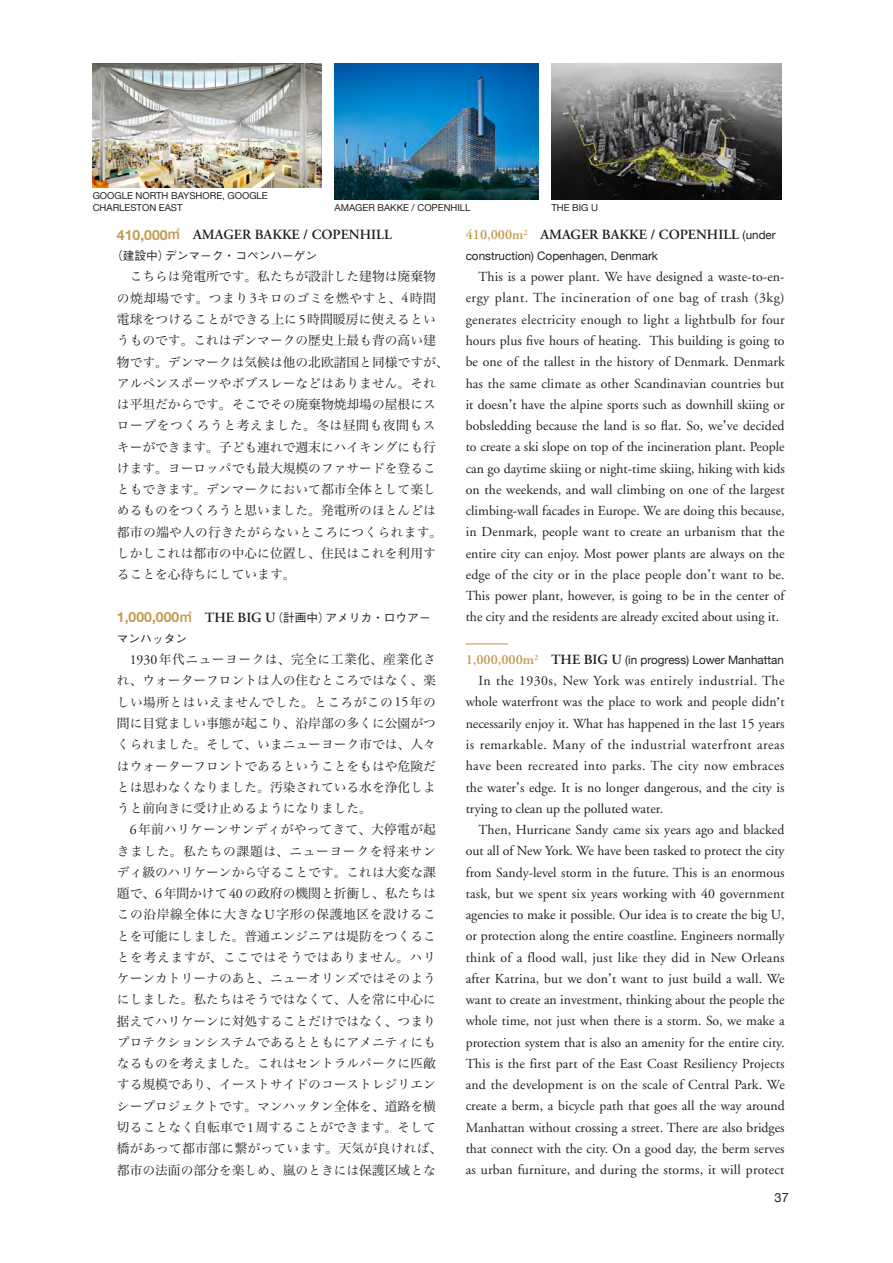
<style>
.page{position:relative;width:893px;height:1263px;background:#fff}
.page>*{position:absolute;margin:0;border:0;box-sizing:border-box;transform-origin:0 0}
.便り-本文{font:600 14.1px "Adobe Garamond";color:#231f20}
.便り-本文-2{font:13.8px/21.3px "Adobe Garamond";color:#231f20;text-align:justify}
.便り-本文-3{font:12.75px/21.3px "Hira Min Pro W3";color:#231f20}
.t1{font:12.75px "Helvetica Neue";color:#231f20}
.便り-本文-4{font:500 11.7px/21.3px "Gothic BBB Pr 6";color:#231f20}
.英見出{font:11.7px "Helvetica Neue";color:#231f20}
.便り-本文-5{font:11.7px "Helvetica Neue";color:#231f20}
.キャプション英語{font:9.6px/12.8px "Helvetica Neue";color:#231f20}
.s1{font-family:"Helvetica Neue";font-weight:700;color:#c49952}
.s2{font-family:"Gothic MB101 Pro De";font-weight:700;font-size:12.75px;color:#c49952}
.s3{font-family:"Adobe Garamond";font-size:13.8px}
.s4{font-family:"Helvetica Neue";font-weight:700;font-size:14.1px;color:#c49952}
.s5{font-family:"Adobe Garamond";font-weight:600;font-size:14.1px}
.s6{color:#c49952}
.s7{font-family:"Helvetica Neue";font-weight:400;font-size:11.7px}
.s8{font-family:"Hira Min Pro W3";font-size:12.75px}
.s9{font-family:"Adobe Garamond";font-weight:600;font-size:14.1px;color:#c49952}
</style>
<div class="page">
<hr style="left:466px;top:643px;width:42px;height:1px;background:#c49952">
<img style="left:92px;top:64px;width:230px;height:123px">
<img style="left:334px;top:64px;width:205px;height:136px">
<img style="left:551px;top:64px;width:230px;height:136px">
<p class="キャプション英語" style="left:93px;top:189px;width:177px">GOOGLE NORTH BAYSHORE, GOOGLE<br>CHARLESTON EAST</p>
<p class="キャプション英語" style="left:334px;top:202px;width:138px">AMAGER BAKKE / COPENHILL</p>
<p class="キャプション英語" style="left:551px;top:202px;width:48px">THE BIG U</p>
<p class="便り-本文" style="left:117px;top:227px;width:276px"><span class="s1">410,000</span><span class="s2">㎡</span> AMAGER BAKKE / COPENHILL</p>
<p class="便り-本文-4" style="left:111px;top:244px;width:208px">（建設中）デンマーク・コペンハーゲン</p>
<p class="便り-本文-3" style="left:117px;top:265px;width:333px">　こちらは発電所です。私たちが設計した建物は廃棄物の焼却場です。つまり<span class="s3">3</span>キロのゴミを燃やすと、<span class="s3">4</span>時間電球をつけることができる上に<span class="s3">5</span>時間暖房に使えるというものです。これはデンマークの歴史上最も背の高い建物です。デンマークは気候は他の北欧諸国と同様ですが、アルペンスポーツやボブスレーなどはありません。それは平坦だからです。そこでその廃棄物焼却場の屋根にスロープをつくろうと考えました。冬は昼間も夜間もスキーができます。子ども連れで週末にハイキングにも行けます。ヨーロッパでも最大規模のファサードを登ることもできます。デンマークにおいて都市全体として楽しめるものをつくろうと思いました。発電所のほとんどは都市の端や人の行きたがらないところにつくられます。しかしこれは都市の中心に位置し、住民はこれを利用することを心待ちにしています。</p>
<p class="便り-本文-4" style="left:117px;top:606px;width:315px"><span class="s4">1,000,000</span><span class="s2">㎡</span> <span class="s5">THE BIG U</span>（計画中）アメリカ・ロウアーマンハッタン</p>
<p class="便り-本文-3" style="left:117px;top:648px;width:320px;text-align:justify;text-indent:13px"><span class="s3">1930</span>年代ニューヨークは、完全に工業化、産業化され、ウォーターフロントは人の住むところではなく、楽しい場所とはいえませんでした。ところがこの<span class="s3">15</span>年の間に目覚ましい事態が起こり、沿岸部の多くに公園がつくられました。そして、いまニューヨーク市では、人々はウォーターフロントであるということをもはや危険だとは思わなくなりました。汚染されている水を浄化しようと前向きに受け止めるようになりました。</p>
<p class="便り-本文-3" style="left:117px;top:818px;width:327px;text-align:center"><span class="s3">6</span>年前ハリケーンサンディがやってきて、大停電が起<br>きました。私たちの課題は、ニューヨークを将来サンディ級のハリケーンから守ることです。これは大変な課題で、<span class="s3">6</span>年間かけて<span class="s3">40</span>の政府の機関と折衝し、私たちはこの沿岸線全体に大きな<span class="s3">U</span>字形の保護地区を設けることを可能にしました。普通エンジニアは堤防をつくることを考えますが、ここではそうではありません。ハリケーンカトリーナのあと、ニューオリンズではそのようにしました。私たちはそうではなくて、人を常に中心に据えてハリケーンに対処することだけではなく、つまりプロテクションシステムであるとともにアメニティにもなるものを考えました。これはセントラルパークに匹敵する規模であり、イーストサイドのコーストレジリエンシープロジェクトです。マンハッタン全体を、道路を横切ることなく自転車で<span class="s3">1</span>周することができます。そして橋があって都市部に繋がっています。天気が良ければ、都市の法面の部分を楽しめ、嵐のときには保護区域とな</p>
<p class="便り-本文" style="left:466px;top:227px;width:312px"><span class="s6">410,000m</span><sup>2</sup> AMAGER BAKKE / COPENHILL <span class="s7">(under</span></p>
<p class="便り-本文-5" style="left:466px;top:248px;width:194px">construction) Copenhagen, Denmark</p>
<p class="便り-本文-2" style="left:466px;top:267px;width:321px;text-indent:13px">This is a power plant. We have designed a waste-to-en&shy;ergy plant. The incineration of one bag of trash (3kg) generates electricity enough to light a lightbulb for four hours plus five hours of heating. This building is going to be one of the tallest in the history of Denmark. Denmark has the same climate as other Scandinavian countries but it doesn<span class="s8">ʼ</span>t have the alpine sports such as downhill skiing or bobsledding because the land is so flat. So, we<span class="s8">ʼ</span>ve decided to create a ski slope on top of the incineration plant. People can go daytime skiing or night-time skiing, hiking with kids on the weekends, and wall climbing on one of the largest climbing-wall facades in Europe. We are doing this because, in Denmark, people want to create an urbanism that the entire city can enjoy. Most power plants are always on the edge of the city or in the place people don<span class="s8">ʼ</span>t want to be.<br>This power plant, however, is going to be in the center of the city and the residents are already excited about using it.</p>
<p class="英見出" style="left:466px;top:652px;width:320px"><span class="s9">1,000,000m</span><sup>2</sup> <span class="s5">THE BIG U</span> (in progress) Lower Manhattan</p>
<p class="便り-本文-2" style="left:466px;top:670px;width:320px;text-indent:13px">In the 1930s, New York was entirely industrial. The whole waterfront was the place to work and people didn<span class="s8">ʼ</span>t necessarily enjoy it. What has happened in the last 15 years is remarkable. Many of the industrial waterfront areas have been recreated into parks. The city now embraces the water<span class="s8">ʼ</span>s edge. It is no longer dangerous, and the city is trying to clean up the polluted water.</p>
<p class="便り-本文-2" style="left:466px;top:819px;width:321px;text-indent:13px">Then, Hurricane Sandy came six years ago and blacked out all of New York. We have been tasked to protect the city from Sandy-level storm in the future. This is an enormous task, but we spent six years working with 40 government agencies to make it possible. Our idea is to create the big U, or protection along the entire coastline. Engineers normally think of a flood wall, just like they did in New Orleans after Katrina, but we don<span class="s8">ʼ</span>t want to just build a wall. We want to create an investment, thinking about the people the whole time, not just when there is a storm. So, we make a protection system that is also an amenity for the entire city.<br>This is the first part of the East Coast Resiliency Projects and the development is on the scale of Central Park. We create a berm, a bicycle path that goes all the way around Manhattan without crossing a street. There are also bridges that connect with the city. On a good day, the berm serves as urban furniture, and during the storms, it will protect</p>
<p class="t1" style="left:775px;top:1188px;width:16px">37</p>
</div>
